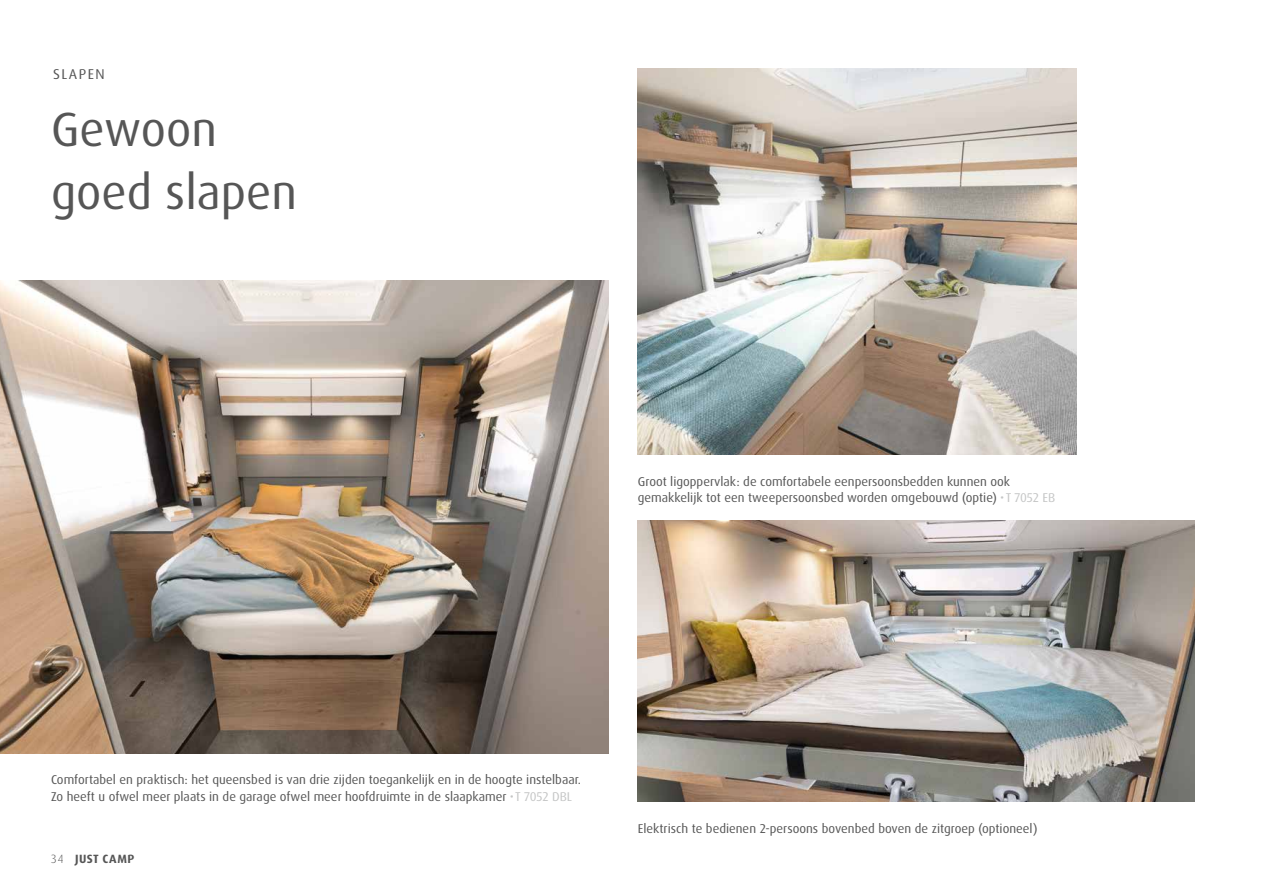
<style>
.page{position:relative;width:1263px;height:893px;background:#fff}
.page>*{position:absolute;margin:0;border:0;box-sizing:border-box;transform-origin:0 0}
.t1{font:48px/63px "Dax Pro";color:#565656}
.t2{font:14.25px "Dax Pro";letter-spacing:.1em;color:#565656}
.t3{font:12.75px/16.5px "Dax Pro";color:#565656}
.t4{font:700 12px "Dax Pro";letter-spacing:.04em;color:#565656}
.t5{font:300 12px "Dax OT";color:#565656}
.s1{color:#c5c6c6}
</style>
<div class="page">
<img style="left:638px;top:68px;width:438px;height:387px">
<img style="left:638px;top:520px;width:557px;height:281px">
<img style="left:0;top:281px;width:608px;height:473px">
<p class="t2" style="left:53px;top:65px;width:53px">SLAPEN</p>
<h1 class="t1" style="left:51px;top:98px;width:247px">Gewoon goed slapen</h1>
<p class="t3" style="left:638px;top:473px;width:419px">Groot ligoppervlak: de comfortabele eenpersoonsbedden kunnen ook gemakkelijk tot een tweepersoonsbed worden omgebouwd (optie) <span class="s1">• T 7052 EB</span></p>
<p class="t3" style="left:51px;top:772px;width:531px">Comfortabel en praktisch: het queensbed is van drie zijden toegankelijk en in de hoogte instelbaar.<br>Zo heeft u ofwel meer plaats in de garage ofwel meer hoofdruimte in de slaapkamer <span class="s1">• T 7052 DBL</span></p>
<p class="t5" style="left:51px;top:851px;width:14px">34</p>
<p class="t4" style="left:75px;top:851px;width:61px">JUST CAMP</p>
<p class="t3" style="left:638px;top:820px;width:401px">Elektrisch te bedienen 2-persoons bovenbed boven de zitgroep (optioneel)</p>
</div>
